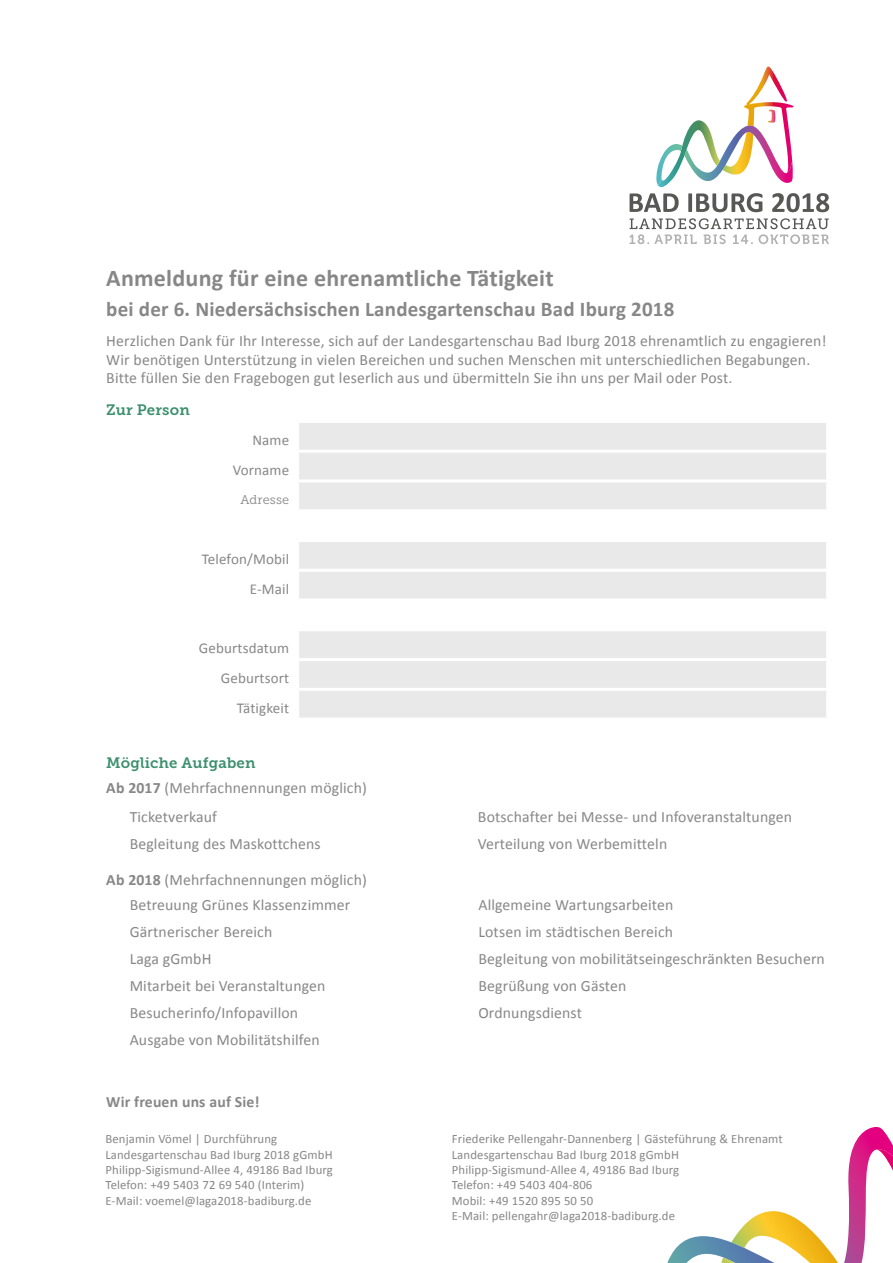
<style>
.page{position:relative;width:893px;height:1263px;background:#fff}
.page>*{position:absolute;margin:0;border:0;box-sizing:border-box;transform-origin:0 0}
.t1{font:700 24px "Calibri";letter-spacing:.01em;color:#878787}
.t2{font:700 21px "Calibri";letter-spacing:.01em;color:#878787}
.t3{font:15.75px/27px "Calibri";letter-spacing:.01em;color:#878787}
.t4{font:700 15.75px "Calibri";letter-spacing:.01em;color:#878787}
.t5{font:15px/29.7px "Calibri";letter-spacing:.01em;color:#878787;text-align:right}
.t6{font:15px "Museo Slab 700";letter-spacing:.01em;color:#3e906f}
.t7{font:12.75px/15.3px "Calibri";letter-spacing:.01em;color:#878787}
.t8{font:12.75px "Museo Slab 300";letter-spacing:.01em;color:#878787}
.s1{font-weight:700}
</style>
<div class="page">
<svg style="left:667px;top:1127px;width:226px;height:136px"></svg>
<svg style="left:630px;top:67px;width:199px;height:145px"></svg>
<svg style="left:629px;top:218px;width:200px;height:26px"></svg>
<div style="left:299px;top:423px;width:527px;height:295px;background:#e9e9e9"></div>
<svg style="left:299px;top:512px;width:527px;height:116px"></svg>
<hr style="left:298px;top:450px;width:531px;height:3px;background:#fff">
<hr style="left:298px;top:479px;width:531px;height:3px;background:#fff">
<hr style="left:298px;top:509px;width:531px;height:3px;background:#fff">
<hr style="left:298px;top:539px;width:531px;height:3px;background:#fff">
<hr style="left:298px;top:569px;width:531px;height:3px;background:#fff">
<hr style="left:298px;top:598px;width:531px;height:3px;background:#fff">
<hr style="left:298px;top:628px;width:531px;height:3px;background:#fff">
<hr style="left:298px;top:658px;width:531px;height:3px;background:#fff">
<hr style="left:298px;top:688px;width:531px;height:3px;background:#fff">
<h1 class="t1" style="left:106px;top:263px;width:449px">Anmeldung für eine ehrenamtliche Tätigkeit</h1>
<h2 class="t2" style="left:106px;top:295px;width:570px">bei der 6. Niedersächsischen Landesgartenschau Bad Iburg 2018</h2>
<p class="t3" style="left:106px;top:331px;width:722px;line-height:18.9px">Herzlichen Dank für Ihr Interesse, sich auf der Landesgartenschau Bad Iburg 2018 ehrenamtlich zu engagieren!<br>Wir benötigen Unterstützung in vielen Bereichen und suchen Menschen mit unterschiedlichen Begabungen.<br>Bitte füllen Sie den Fragebogen gut leserlich aus und übermitteln Sie ihn uns per Mail oder Post.</p>
<p class="t6" style="left:106px;top:401px;width:85px">Zur Person</p>
<p class="t5" style="left:233px;top:425px;width:58px">Name<br>Vorname</p>
<p class="t8" style="left:240px;top:493px;width:50px">Adresse</p>
<p class="t5" style="left:202px;top:544px;width:89px">Telefon/Mobil<br>E-Mail</p>
<p class="t5" style="left:199px;top:633px;width:92px">Geburtsdatum<br>Geburtsort<br>Tätigkeit</p>
<p class="t6" style="left:106px;top:754px;width:151px">Mögliche Aufgaben</p>
<p class="t3" style="left:106px;top:774px;width:262px"><span class="s1">Ab 2017</span> (Mehrfachnennungen möglich)</p>
<p class="t3" style="left:130px;top:803px;width:193px">Ticketverkauf<br>Begleitung des Maskottchens</p>
<p class="t3" style="left:106px;top:867px;width:262px"><span class="s1">Ab 2018</span> (Mehrfachnennungen möglich)</p>
<p class="t3" style="left:130px;top:891px;width:222px">Betreuung Grünes Klassenzimmer<br>Gärtnerischer Bereich<br>Laga gGmbH<br>Mitarbeit bei Veranstaltungen<br>Besucherinfo/Infopavillon<br>Ausgabe von Mobilitätshilfen</p>
<p class="t4" style="left:106px;top:1091px;width:155px">Wir freuen uns auf Sie!</p>
<p class="t7" style="left:105px;top:1131px;width:229px">Benjamin Vömel | Durchführung Landesgartenschau Bad Iburg 2018 gGmbH Philipp-Sigismund-Allee 4, 49186 Bad Iburg Telefon: +49 5403 72 69 540 (Interim)<br>E-Mail: voemel@laga2018-badiburg.de</p>
<p class="t3" style="left:478px;top:803px;width:316px">Botschafter bei Messe- und Infoveranstaltungen<br>Verteilung von Werbemitteln</p>
<p class="t3" style="left:478px;top:891px;width:348px">Allgemeine Wartungsarbeiten<br>Lotsen im städtischen Bereich<br>Begleitung von mobilitätseingeschränkten Besuchern<br>Begrüßung von Gästen<br>Ordnungsdienst</p>
<p class="t7" style="left:452px;top:1131px;width:332px">Friederike Pellengahr-Dannenberg | Gästeführung &amp; Ehrenamt Landesgartenschau Bad Iburg 2018 gGmbH Philipp-Sigismund-Allee 4, 49186 Bad Iburg<br>Telefon: +49 5403 404-806<br>Mobil: +49 1520 895 50 50<br>E-Mail: pellengahr@laga2018-badiburg.de</p>
</div>
